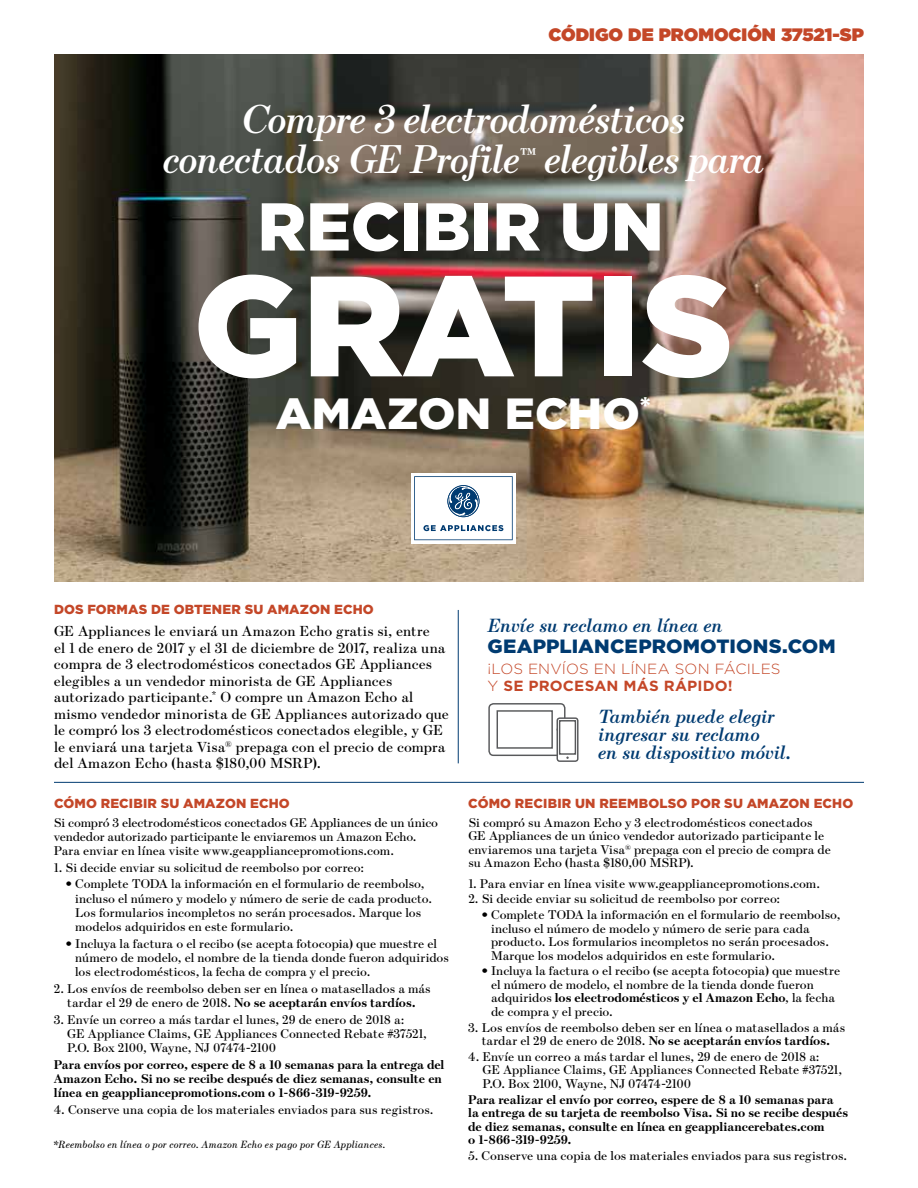
<style>
.page{position:relative;width:918px;height:1188px;background:#fff}
.page>*{position:absolute;margin:0;border:0;box-sizing:border-box;transform-origin:0 0}
.t1{font:900 142.5px "Gotham";letter-spacing:-.01em;color:#fff}
.t2{font:900 67.5px "Gotham";color:#fff}
.t3{font:900 43.65px "Gotham";color:#fff}
.t4{font:italic 600 40.5px/40.5px "Escrow";letter-spacing:-.02em;color:#fff;text-align:center}
.t5{font:900 25.5px "Gotham";color:#fff}
.t6{font:italic 600 19.2px/18.3px "Escrow";letter-spacing:-.005em;color:#003b71}
.t7{font:900 19.2px "Gotham";color:#003b71}
.t8{font:900 18px "Gotham";color:#c44728}
.t9{font:14.7px/16.5px "Escrow";letter-spacing:.005em;color:#000}
.t10{font:300 14.7px/16.6px "Gotham";letter-spacing:.005em;color:#c44728}
.t11{font:900 13.2px "Gotham";letter-spacing:.01em;color:#c44728}
.t12{font:12.75px/13.5px "Escrow";color:#000}
.t13{font:700 12.75px/13.5px "Escrow";color:#000}
.t14{font:italic 10.5px "Escrow";letter-spacing:.015em;color:#000}
.s1{font-weight:700}
</style>
<div class="page">
<hr style="left:458px;top:610px;width:1px;height:153px;background:#003b71">
<hr style="left:54px;top:782px;width:810px;height:1px;background:#003b71">
<div style="left:488px;top:703px;width:78px;height:53px;border:1px solid #58595b;border-radius:4px"></div>
<div style="left:497px;top:710px;width:56px;height:39px;border:1px solid #58595b"></div>
<div style="left:557px;top:718px;width:21px;height:43px;background:#fff;border-radius:2px"></div>
<div style="left:557px;top:717px;width:22px;height:45px;border:1px solid #58595b;border-radius:2px"></div>
<div style="left:559px;top:720px;width:17px;height:35px;border:1px solid #58595b"></div>
<img style="left:54px;top:54px;width:810px;height:527px">
<div style="left:411px;top:473px;width:105px;height:70px;background:#fff"></div>
<svg style="left:414px;top:476px;width:99px;height:64px"></svg>
<h3 class="t8" style="left:549px;top:21px;width:316px">CÓDIGO DE PROMOCIÓN 37521-SP</h3>
<h3 class="t4" style="left:163px;top:98px;width:603px">Compre 3 electrodomésticos conectados GE Profile<sup>™</sup> elegibles para</h3>
<h2 class="t2" style="left:258px;top:180px;width:408px">RECIBIR UN</h2>
<h1 class="t1" style="left:193px;top:228px;width:542px">GRATIS</h1>
<h3 class="t3" style="left:276px;top:384px;width:366px">AMAZON ECHO</h3>
<h3 class="t5" style="left:640px;top:388px;width:13px">*</h3>
<p class="t11" style="left:54px;top:601px;width:321px">DOS FORMAS DE OBTENER SU AMAZON ECHO</p>
<p class="t9" style="left:54px;top:623px;width:396px">GE Appliances le enviará un Amazon Echo gratis si, entre<br>el 1 de enero de 2017 y el 31 de diciembre de 2017, realiza una compra de 3 electrodomésticos conectados GE Appliances elegibles a un vendedor minorista de GE Appliances autorizado participante.<sup>*</sup> O compre un Amazon Echo al mismo vendedor minorista de GE Appliances autorizado que le compró los 3 electrodomésticos conectados elegible, y GE le enviará una tarjeta Visa<sup>®</sup> prepaga con el precio de compra del Amazon Echo (hasta $180,00 MSRP).</p>
<p class="t11" style="left:54px;top:795px;width:237px">CÓMO RECIBIR SU AMAZON ECHO</p>
<p class="t12" style="left:54px;top:815px;width:386px;line-height:14.2px">Si compró 3 electrodomésticos conectados GE Appliances de un único vendedor autorizado participante le enviaremos un Amazon Echo.<br>Para enviar en línea visite www.geappliancepromotions.com.</p>
<p class="t12" style="left:54px;top:861px;width:312px">1. Si decide enviar su solicitud de reembolso por correo:</p>
<p class="t12" style="left:75px;top:877px;width:359px;line-height:14.2px;text-indent:-9px">• Complete TODA la información en el formulario de reembolso, incluso el número y modelo y número de serie de cada producto.<br>Los formularios incompletos no serán procesados. Marque los modelos adquiridos en este formulario.</p>
<p class="t12" style="left:75px;top:936px;width:375px;line-height:14.2px;text-indent:-9px">• Incluya la factura o el recibo (se acepta fotocopia) que muestre el número de modelo, el nombre de la tienda donde fueron adquiridos los electrodomésticos, la fecha de compra y el precio.</p>
<p class="t12" style="left:54px;top:981px;width:378px;line-height:14.2px;text-align:center">2. Los envíos de reembolso deben ser en línea o matasellados a más tardar el 29 de enero de 2018. <span class="s1">No se aceptarán envíos tardíos.</span></p>
<p class="t12" style="left:67px;top:1012px;width:361px;line-height:14.2px;text-indent:-13px">3. Envíe un correo a más tardar el lunes, 29 de enero de 2018 a:<br>GE Appliance Claims, GE Appliances Connected Rebate #37521,<br>P.O. Box 2100, Wayne, NJ 07474-2100</p>
<p class="t13" style="left:54px;top:1057px;width:392px;line-height:14.2px">Para envíos por correo, espere de 8 a 10 semanas para la entrega del<br>Amazon Echo. Si no se recibe después de diez semanas, consulte en línea en geappliancepromotions.com o 1-866-319-9259.</p>
<p class="t12" style="left:54px;top:1102px;width:381px">4. Conserve una copia de los materiales enviados para sus registros.</p>
<p class="t14" style="left:53px;top:1138px;width:334px">*Reembolso en línea o por correo. Amazon Echo es pago por GE Appliances.</p>
<h3 class="t6" style="left:488px;top:616px;width:237px">Envíe su reclamo en línea en</h3>
<h3 class="t7" style="left:488px;top:633px;width:31px">GEAPPLIANCEPROMOTIONS</h3>
<h3 class="t7" style="left:782px;top:633px;width:22px">.COM</h3>
<p class="t10" style="left:488px;top:661px;width:295px">¡LOS ENVÍOS EN LÍNEA SON FÁCILES<br>Y <span class="s1">SE PROCESAN MÁS RÁPIDO!</span></p>
<h3 class="t6" style="left:598px;top:707px;width:195px">También puede elegir ingresar su reclamo<br>en su dispositivo móvil.</h3>
<p class="t11" style="left:468px;top:795px;width:387px">CÓMO RECIBIR UN REEMBOLSO POR SU AMAZON ECHO</p>
<p class="t12" style="left:468px;top:816px;width:364px">Si compró su Amazon Echo y 3 electrodomésticos conectados GE Appliances de un único vendedor autorizado participante le enviaremos una tarjeta Visa<sup>®</sup> prepaga con el precio de compra de su Amazon Echo (hasta $180,00 MSRP).</p>
<p class="t12" style="left:468px;top:876px;width:353px">1. Para enviar en línea visite www.geappliancepromotions.com.</p>
<p class="t12" style="left:468px;top:892px;width:313px">2. Si decide enviar su solicitud de reembolso por correo:</p>
<p class="t12" style="left:491px;top:908px;width:351px;text-indent:-9px">• Complete TODA la información en el formulario de reembolso, incluso el número de modelo y número de serie para cada producto. Los formularios incompletos no serán procesados.<br>Marque los modelos adquiridos en este formulario.</p>
<p class="t12" style="left:491px;top:964px;width:351px;text-indent:-9px">• Incluya la factura o el recibo (se acepta fotocopia) que muestre el número de modelo, el nombre de la tienda donde fueron adquiridos <span class="s1">los electrodomésticos y el Amazon Echo</span>, la fecha de compra y el precio.</p>
<p class="t12" style="left:468px;top:1020px;width:378px;text-align:center">3. Los envíos de reembolso deben ser en línea o matasellados a más tardar el 29 de enero de 2018. <span class="s1">No se aceptarán envíos tardíos.</span></p>
<p class="t12" style="left:482px;top:1050px;width:361px;text-indent:-14px">4. Envíe un correo a más tardar el lunes, 29 de enero de 2018 a:<br>GE Appliance Claims, GE Appliances Connected Rebate #37521,<br>P.O. Box 2100, Wayne, NJ 07474-2100</p>
<p class="t13" style="left:468px;top:1092px;width:381px">Para realizar el envío por correo, espere de 8 a 10 semanas para<br>la entrega de su tarjeta de reembolso Visa. Si no se recibe después de diez semanas, consulte en línea en geappliancerebates.com<br>o 1-866-319-9259.</p>
<p class="t12" style="left:468px;top:1149px;width:380px">5. Conserve una copia de los materiales enviados para sus registros.</p>
</div>
